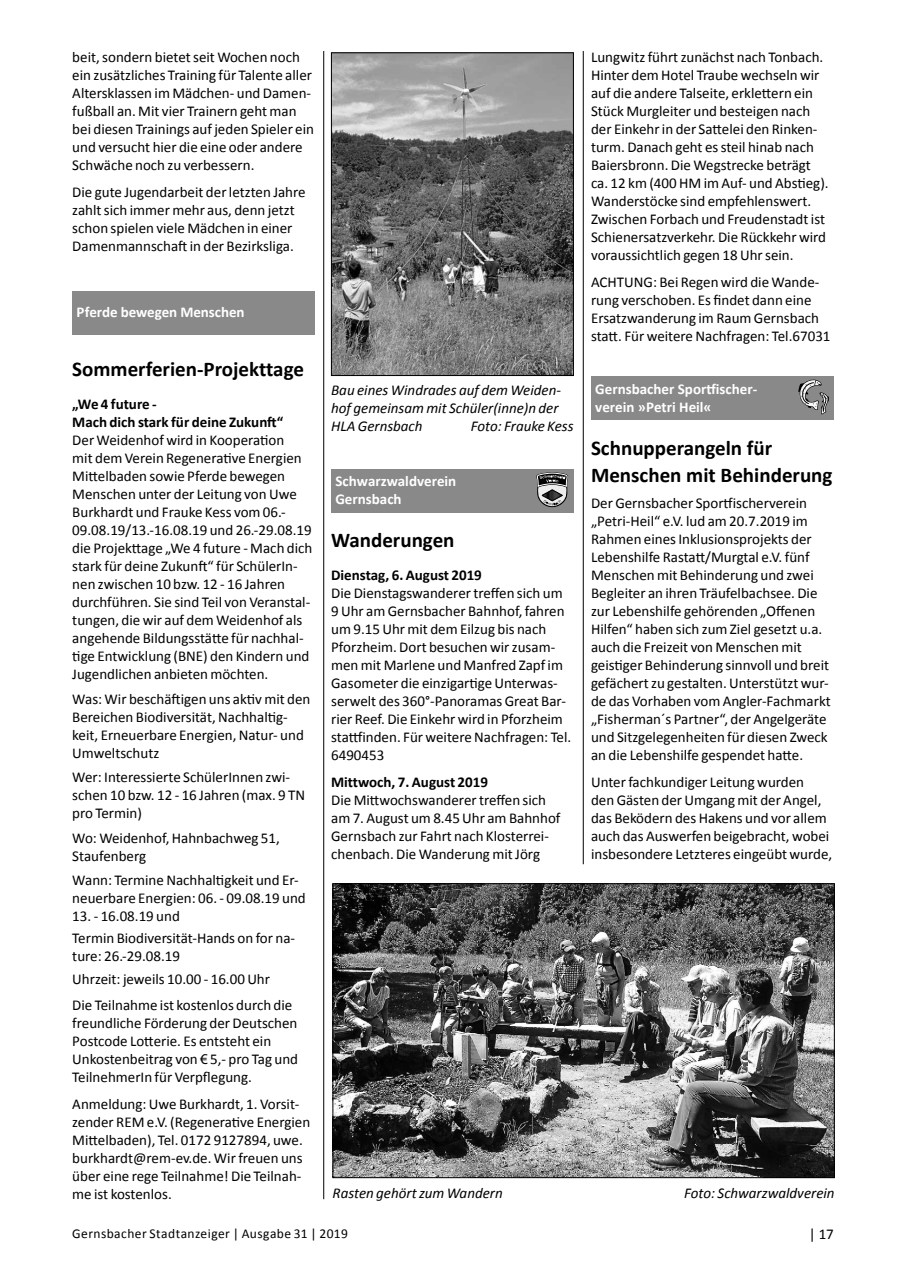
<style>
.page{position:relative;width:902px;height:1280px;background:#fff}
.page>*{position:absolute;margin:0;border:0;box-sizing:border-box;transform-origin:0 0}
.t1{font:700 21px/27px "Calibri";color:#000}
.t2{font:15px/18px "Calibri";color:#000}
.t3{font:italic 15px/18px "Calibri";color:#000}
.t4{font:700 15px/18px "Calibri";color:#fff}
.t5{font:700 15px/18px "Calibri";color:#000}
.t6{font:13.5px "Calibri";letter-spacing:.025em;color:#000}
.s1{font-family:"Myriad Pro"}
</style>
<div class="page">
<hr style="left:323px;top:51px;width:1px;height:1148px;background:#000">
<hr style="left:583px;top:51px;width:1px;height:813px;background:#000">
<div style="left:72px;top:291px;width:243px;height:43px;background:#8a8989"></div>
<img style="left:333px;top:55px;width:238px;height:319px">
<div style="left:331px;top:53px;width:242px;height:323px;border:1px solid #000"></div>
<div style="left:331px;top:469px;width:242px;height:43px;background:#8a8989"></div>
<svg style="left:536px;top:472px;width:32px;height:35px"></svg>
<div style="left:591px;top:376px;width:242px;height:44px;background:#8a8989"></div>
<svg style="left:798px;top:379px;width:31px;height:35px"></svg>
<img style="left:334px;top:885px;width:498px;height:291px">
<div style="left:332px;top:883px;width:502px;height:295px;border:1px solid #000"></div>
<p class="t2" style="left:72px;top:48px;width:243px">beit, sondern bietet seit Wochen noch ein zusätzliches Training für Talente aller Altersklassen im Mädchen- und Damen&shy;fußball an. Mit vier Trainern geht man bei diesen Trainings auf jeden Spieler ein und versucht hier die eine oder andere Schwäche noch zu verbessern.</p>
<p class="t2" style="left:72px;top:183px;width:235px">Die gute Jugendarbeit der letzten Jahre zahlt sich immer mehr aus, denn jetzt schon spielen viele Mädchen in einer Damenmannschaft in der Bezirksliga.</p>
<p class="t4" style="left:77px;top:303px;width:170px">Pferde bewegen Menschen</p>
<h1 class="t1" style="left:72px;top:355px;width:233px">Sommerferien-Projekttage</h1>
<p class="t5" style="left:72px;top:395px;width:213px">„We 4 future -<br>Mach dich stark für deine Zukunft“</p>
<p class="t2" style="left:72px;top:431px;width:241px">Der Weidenhof wird in Kooperation<br>mit dem Verein Regenerative Energien Mittelbaden sowie Pferde bewegen Menschen unter der Leitung von Uwe Burkhardt und Frauke Kess vom 06.- 09.08.19/13.-16.08.19 und 26.-29.08.19 die Projekttage „We 4 future - Mach dich stark für deine Zukunft“ für SchülerIn&shy;nen zwischen 10 bzw. 12 - 16 Jahren durchführen. Sie sind Teil von Veranstal&shy;tungen, die wir auf dem Weidenhof als angehende Bildungsstätte für nachhal&shy;tige Entwicklung (BNE) den Kindern und Jugendlichen anbieten möchten.</p>
<p class="t2" style="left:72px;top:690px;width:239px">Was: Wir beschäftigen uns aktiv mit den Bereichen Biodiversität, Nachhaltig&shy;keit, Erneuerbare Energien, Natur- und Umweltschutz</p>
<p class="t2" style="left:72px;top:768px;width:234px">Wer: Interessierte SchülerInnen zwi&shy;schen 10 bzw. 12 - 16 Jahren (max. 9 TN pro Termin)</p>
<p class="t2" style="left:72px;top:829px;width:209px">Wo: Weidenhof, Hahnbachweg 51,<br>Staufenberg</p>
<p class="t2" style="left:72px;top:871px;width:235px">Wann: Termine Nachhaltigkeit und Er&shy;neuerbare Energien: 06. - 09.08.19 und</p>
<p class="t2" style="left:72px;top:905px;width:224px;line-height:22.4px">13. - 16.08.19 und<br>Termin Biodiversität-Hands on for na-</p>
<p class="t2" style="left:72px;top:945px;width:199px;line-height:22.4px">ture: 26.-29.08.19<br>Uhrzeit: jeweils 10.00 - 16.00 Uhr</p>
<p class="t2" style="left:72px;top:996px;width:227px">Die Teilnahme ist kostenlos durch die freundliche Förderung der Deutschen Postcode Lotterie. Es entsteht ein Unkostenbeitrag von <span class="s1">€</span> 5,- pro Tag und TeilnehmerIn für Verpflegung.</p>
<p class="t2" style="left:72px;top:1095px;width:239px">Anmeldung: Uwe Burkhardt, 1. Vorsit&shy;zender REM e.V. (Regenerative Energien Mittelbaden), Tel. 0172 9127894, uwe. burkhardt@rem-ev.de. Wir freuen uns über eine rege Teilnahme! Die Teilnah&shy;me ist kostenlos.</p>
<p class="t3" style="left:331px;top:381px;width:231px">Bau eines Windrades auf dem Weiden&shy;hof gemeinsam mit Schüler(inne)n der<br>HLA Gernsbach</p>
<p class="t3" style="left:471px;top:417px;width:104px">Foto: Frauke Kess</p>
<p class="t4" style="left:335px;top:472px;width:122px">Schwarzwaldverein<br>Gernsbach</p>
<h1 class="t1" style="left:331px;top:527px;width:125px">Wanderungen</h1>
<p class="t5" style="left:331px;top:566px;width:152px">Dienstag, 6. August 2019</p>
<p class="t2" style="left:331px;top:584px;width:242px">Die Dienstagswanderer treffen sich um 9 Uhr am Gernsbacher Bahnhof, fahren um 9.15 Uhr mit dem Eilzug bis nach Pforzheim. Dort besuchen wir zusam&shy;men mit Marlene und Manfred Zapf im Gasometer die einzigartige Unterwas&shy;serwelt des 360°-Panoramas Great Bar&shy;rier Reef. Die Einkehr wird in Pforzheim stattfinden. Für weitere Nachfragen: Tel.<br>6490453</p>
<p class="t5" style="left:331px;top:773px;width:158px">Mittwoch, 7. August 2019</p>
<p class="t2" style="left:331px;top:791px;width:231px">Die Mittwochswanderer treffen sich am 7. August um 8.45 Uhr am Bahnhof Gernsbach zur Fahrt nach Klosterrei&shy;chenbach. Die Wanderung mit Jörg</p>
<p class="t2" style="left:591px;top:48px;width:239px">Lungwitz führt zunächst nach Tonbach.<br>Hinter dem Hotel Traube wechseln wir auf die andere Talseite, erklettern ein Stück Murgleiter und besteigen nach der Einkehr in der Sattelei den Rinken&shy;turm. Danach geht es steil hinab nach Baiersbronn. Die Wegstrecke beträgt ca. 12 km (400 HM im Auf- und Abstieg).<br>Wanderstöcke sind empfehlenswert.<br>Zwischen Forbach und Freudenstadt ist Schienersatzverkehr. Die Rückkehr wird voraussichtlich gegen 18 Uhr sein.</p>
<p class="t2" style="left:591px;top:273px;width:241px">ACHTUNG: Bei Regen wird die Wande&shy;rung verschoben. Es findet dann eine Ersatzwanderung im Raum Gernsbach statt. Für weitere Nachfragen: Tel.67031</p>
<p class="t4" style="left:595px;top:380px;width:164px">Gernsbacher Sportfischer&shy;verein »Petri Heil«</p>
<h1 class="t1" style="left:591px;top:434px;width:243px">Schnupperangeln für<br>Menschen mit Behinderung</h1>
<p class="t2" style="left:591px;top:494px;width:241px">Der Gernsbacher Sportfischerverein „Petri-Heil“ e.V. lud am 20.7.2019 im Rahmen eines Inklusionsprojekts der Lebenshilfe Rastatt/Murgtal e.V. fünf Menschen mit Behinderung und zwei Begleiter an ihren Träufelbachsee. Die zur Lebenshilfe gehörenden „Offenen Hilfen“ haben sich zum Ziel gesetzt u.a. auch die Freizeit von Menschen mit geistiger Behinderung sinnvoll und breit gefächert zu gestalten. Unterstützt wur&shy;de das Vorhaben vom Angler-Fachmarkt „Fisherman´s Partner“, der Angelgeräte und Sitzgelegenheiten für diesen Zweck an die Lebenshilfe gespendet hatte.</p>
<p class="t2" style="left:591px;top:773px;width:243px">Unter fachkundiger Leitung wurden<br>den Gästen der Umgang mit der Angel, das Beködern des Hakens und vor allem auch das Auswerfen beigebracht, wobei insbesondere Letzteres eingeübt wurde,</p>
<p class="t3" style="left:332px;top:1183px;width:172px">Rasten gehört zum Wandern</p>
<p class="t3" style="left:684px;top:1183px;width:152px">Foto: Schwarzwaldverein</p>
<p class="t6" style="left:72px;top:1225px;width:277px">Gernsbacher Stadtanzeiger | Ausgabe 31 | 2019</p>
<p class="t2" style="left:808px;top:1225px;width:27px">| 17</p>
</div>
